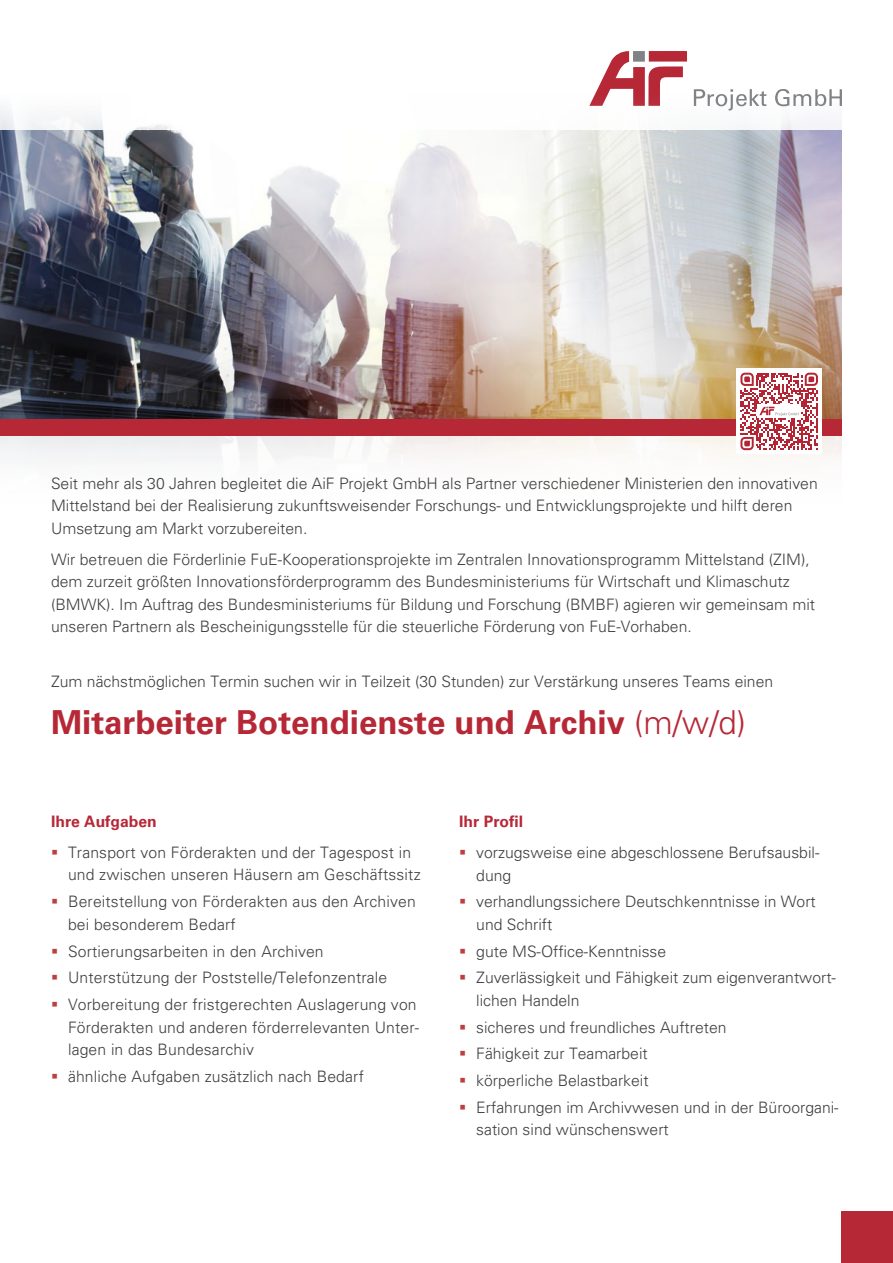
<style>
.page{position:relative;width:893px;height:1263px;background:#fff}
.page>*{position:absolute;margin:0;border:0;box-sizing:border-box;transform-origin:0 0}
.t1{font:700 33px "Univers";color:#b72837}
.t2{font:300 15.75px/22.5px "Univers";color:#3e3e3f}
.t3{font:700 15.75px "Univers";color:#b72837}
.s1{font-weight:300}
</style>
<div class="page">
<svg style="left:595px;top:51px;width:92px;height:43px"></svg>
<svg style="left:694px;top:89px;width:70px;height:5px"></svg>
<svg style="left:776px;top:89px;width:66px;height:5px"></svg>
<img style="left:0;top:94px;width:842px;height:367px">
<div style="left:0;top:419px;width:842px;height:17px;background:#b72837"></div>
<div style="left:842px;top:1212px;width:51px;height:51px;background:#b72837"></div>
<div style="left:737px;top:369px;width:85px;height:85px;background:#fff"></div>
<svg style="left:740px;top:373px;width:78px;height:77px"></svg>
<p class="t2" style="left:51px;top:472px;width:768px">Seit mehr als 30 Jahren begleitet die AiF Projekt GmbH als Partner verschiedener Ministerien den innovativen<br>Mittelstand bei der Realisierung zukunftsweisender Forschungs- und Entwicklungsprojekte und hilft deren<br>Umsetzung am Markt vorzubereiten.</p>
<p class="t2" style="left:51px;top:548px;width:766px">Wir betreuen die Förderlinie FuE-Kooperationsprojekte im Zentralen Innovationsprogramm Mittelstand (ZIM), dem zurzeit größten Innovationsförderprogramm des Bundesministeriums für Wirtschaft und Klimaschutz (BMWK). Im Auftrag des Bundesministeriums für Bildung und Forschung (BMBF) agieren wir gemeinsam mit unseren Partnern als Bescheinigungsstelle für die steuerliche Förderung von FuE-Vorhaben.</p>
<p class="t2" style="left:51px;top:670px;width:724px">Zum nächstmöglichen Termin suchen wir in Teilzeit (30 Stunden) zur Verstärkung unseres Teams einen</p>
<h1 class="t1" style="left:51px;top:703px;width:697px">Mitarbeiter Botendienste und Archiv <span class="s1">(m/w/d)</span></h1>
<p class="t3" style="left:51px;top:812px;width:107px">Ihre Aufgaben</p>
<p class="t2" style="left:68px;top:841px;width:354px">Transport von Förderakten und der Tagespost in und zwischen unseren Häusern am Geschäftssitz</p>
<p class="t2" style="left:68px;top:890px;width:349px">Bereitstellung von Förderakten aus den Archiven bei besonderem Bedarf</p>
<p class="t2" style="left:68px;top:937px;width:350px;line-height:26.7px">Sortierungsarbeiten in den Archiven<br>Unterstützung der Poststelle/Telefonzentrale<br>Vorbereitung der fristgerechten Auslagerung von</p>
<p class="t2" style="left:68px;top:1016px;width:352px">Förderakten und anderen förderrelevanten Unter&shy;lagen in das Bundesarchiv</p>
<p class="t2" style="left:68px;top:1065px;width:297px">ähnliche Aufgaben zusätzlich nach Bedarf</p>
<p class="t3" style="left:459px;top:812px;width:65px">Ihr Profil</p>
<p class="t2" style="left:476px;top:841px;width:345px">vorzugsweise eine abgeschlossene Berufsausbil&shy;dung</p>
<p class="t2" style="left:476px;top:890px;width:341px">verhandlungssichere Deutschkenntnisse in Wort und Schrift</p>
<p class="t2" style="left:476px;top:938px;width:361px;line-height:26.7px">gute MS-Office-Kenntnisse<br>Zuverlässigkeit und Fähigkeit zum eigenverantwort-</p>
<p class="t2" style="left:476px;top:987px;width:364px;line-height:26.7px">lichen Handeln<br>sicheres und freundliches Auftreten<br>Fähigkeit zur Teamarbeit<br>körperliche Belastbarkeit<br>Erfahrungen im Archivwesen und in der Büroorgani-</p>
<p class="t2" style="left:476px;top:1118px;width:194px">sation sind wünschenswert</p>
</div>
